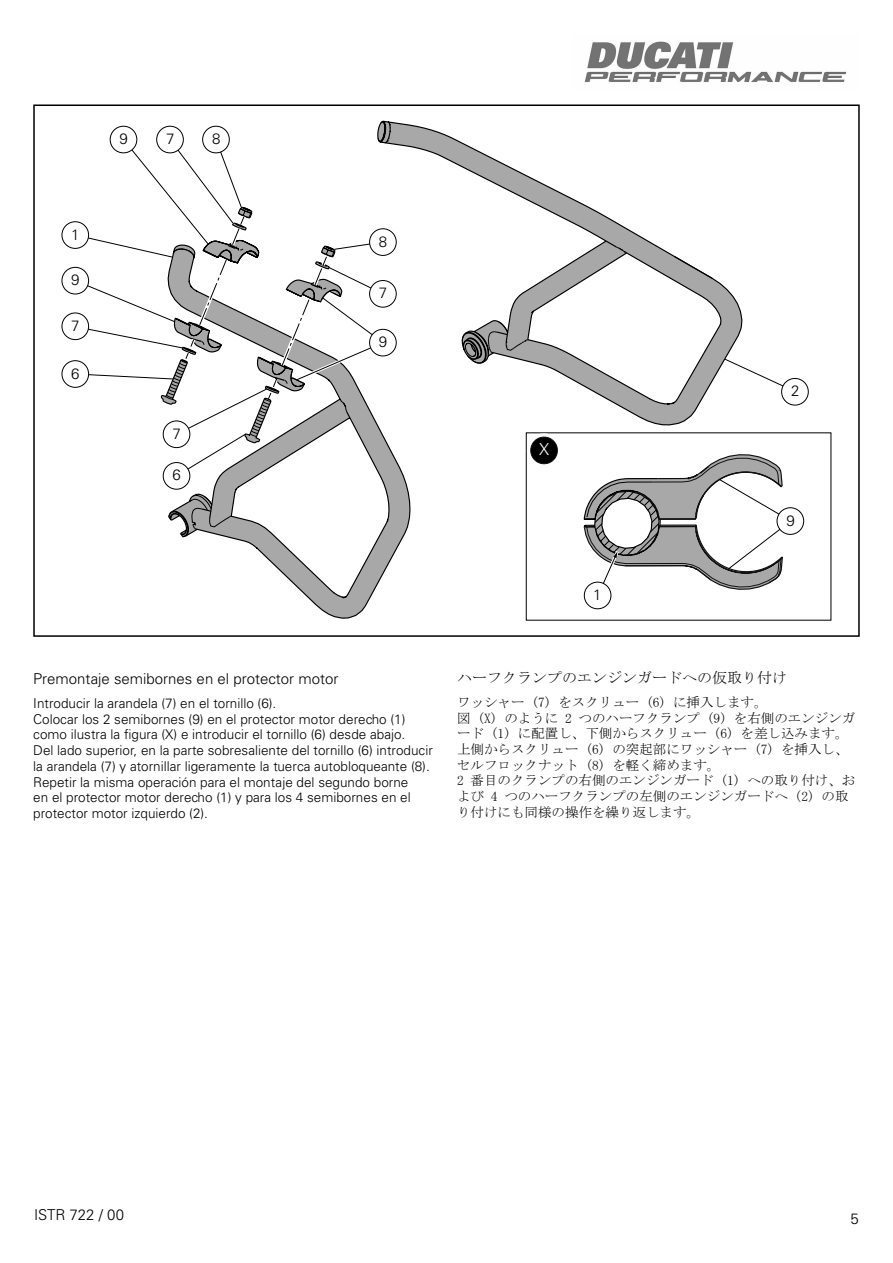
<style>
.page{position:relative;width:893px;height:1263px;background:#fff}
.page>*{position:absolute;margin:0;border:0;box-sizing:border-box;transform-origin:0 0}
.t1{font:300 16.5px "Univers";color:#fff}
.t2{font:300 15px "Univers";color:#000}
.t3{font:15px "MS Mincho";color:#000}
.t4{font:300 13.5px/15.8px "Univers";color:#000}
.t5{font:13.5px/15.8px "MS Mincho";color:#000}
</style>
<div class="page">
<img style="left:584px;top:41px;width:263px;height:41px">
<svg style="left:309px;top:599px;width:61px;height:20px"></svg>
<div style="left:781px;top:378px;width:28px;height:27px;border:1px solid #000;border-radius:50%"></div>
<svg style="left:777px;top:508px;width:27px;height:26px"></svg>
<div style="left:777px;top:507px;width:27px;height:28px;border:1px solid #000;border-radius:50%"></div>
<div style="left:583px;top:581px;width:29px;height:29px;border:3px solid #fff;border-radius:50%"></div>
<div style="left:584px;top:582px;width:27px;height:27px;background:#fff;border-radius:50%"></div>
<div style="left:584px;top:582px;width:27px;height:27px;border:1px solid #000;border-radius:50%"></div>
<svg style="left:74px;top:121px;width:722px;height:478px"></svg>
<div style="left:203px;top:126px;width:26px;height:27px;background:#fff;border-radius:50%"></div>
<div style="left:202px;top:126px;width:28px;height:27px;border:1px solid #000;border-radius:50%"></div>
<div style="left:370px;top:229px;width:26px;height:26px;background:#fff;border-radius:50%"></div>
<div style="left:369px;top:228px;width:28px;height:28px;border:1px solid #000;border-radius:50%"></div>
<div style="left:370px;top:280px;width:26px;height:27px;background:#fff;border-radius:50%"></div>
<div style="left:369px;top:280px;width:28px;height:27px;border:1px solid #000;border-radius:50%"></div>
<div style="left:370px;top:329px;width:26px;height:27px;background:#fff;border-radius:50%"></div>
<div style="left:369px;top:329px;width:28px;height:27px;border:1px solid #000;border-radius:50%"></div>
<div style="left:157px;top:126px;width:26px;height:27px;background:#fff;border-radius:50%"></div>
<div style="left:156px;top:126px;width:28px;height:27px;border:1px solid #000;border-radius:50%"></div>
<div style="left:110px;top:126px;width:27px;height:27px;background:#fff;border-radius:50%"></div>
<div style="left:110px;top:126px;width:27px;height:27px;border:1px solid #000;border-radius:50%"></div>
<div style="left:62px;top:222px;width:27px;height:26px;background:#fff;border-radius:50%"></div>
<div style="left:62px;top:221px;width:27px;height:28px;border:1px solid #000;border-radius:50%"></div>
<div style="left:62px;top:267px;width:27px;height:27px;background:#fff;border-radius:50%"></div>
<div style="left:62px;top:267px;width:27px;height:27px;border:1px solid #000;border-radius:50%"></div>
<div style="left:62px;top:313px;width:27px;height:27px;background:#fff;border-radius:50%"></div>
<div style="left:62px;top:313px;width:27px;height:27px;border:1px solid #000;border-radius:50%"></div>
<div style="left:62px;top:361px;width:27px;height:26px;background:#fff;border-radius:50%"></div>
<div style="left:62px;top:360px;width:27px;height:28px;border:1px solid #000;border-radius:50%"></div>
<div style="left:163px;top:421px;width:27px;height:27px;background:#fff;border-radius:50%"></div>
<div style="left:163px;top:421px;width:27px;height:27px;border:1px solid #000;border-radius:50%"></div>
<div style="left:163px;top:462px;width:27px;height:27px;background:#fff;border-radius:50%"></div>
<div style="left:163px;top:462px;width:27px;height:27px;border:1px solid #000;border-radius:50%"></div>
<p class="t2" style="left:120px;top:130px;width:10px">9</p>
<p class="t2" style="left:166px;top:130px;width:10px">7</p>
<p class="t2" style="left:212px;top:130px;width:10px">8</p>
<p class="t2" style="left:71px;top:225px;width:10px">1</p>
<p class="t2" style="left:71px;top:271px;width:10px">9</p>
<p class="t2" style="left:71px;top:316px;width:10px">7</p>
<p class="t2" style="left:71px;top:364px;width:10px">6</p>
<p class="t2" style="left:173px;top:424px;width:10px">7</p>
<p class="t2" style="left:173px;top:466px;width:10px">6</p>
<p class="t2" style="left:379px;top:232px;width:10px">8</p>
<p class="t2" style="left:379px;top:284px;width:10px">7</p>
<p class="t2" style="left:379px;top:333px;width:10px">9</p>
<p class="t1" style="left:539px;top:439px;width:12px">X</p>
<p class="t2" style="left:593px;top:586px;width:10px">1</p>
<p class="t2" style="left:791px;top:382px;width:10px">2</p>
<p class="t2" style="left:786px;top:511px;width:10px">9</p>
<p class="t2" style="left:33px;top:669px;width:307px">Premontaje semibornes en el protector motor</p>
<p class="t4" style="left:33px;top:695px;width:401px">Introducir la arandela (7) en el tornillo (6).<br>Colocar los 2 semibornes (9) en el protector motor derecho (1) como ilustra la figura (X) e introducir el tornillo (6) desde abajo.<br>Del lado superior, en la parte sobresaliente del tornillo (6) introducir la arandela (7) y atornillar ligeramente la tuerca autobloqueante (8).<br>Repetir la misma operación para el montaje del segundo borne<br>en el protector motor derecho (1) y para los 4 semibornes en el protector motor izquierdo (2).</p>
<p class="t3" style="left:457px;top:670px;width:331px">ハーフクランプのエンジンガードへの仮取り付け</p>
<p class="t5" style="left:457px;top:694px;width:400px">ワッシャー (7) をスクリュー (6) に挿入します。<br>図 (X) のように 2 つのハーフクランプ (9) を右側のエンジンガード (1) に配置し、下側からスクリュー (6) を差し込みます。上側からスクリュー (6) の突起部にワッシャー (7) を挿入し、セルフロックナット (8) を軽く締めます。<br>2 番目のクランプの右側のエンジンガード (1) への取り付け、および 4 つのハーフクランプの左側のエンジンガードへ (2) の取り付けにも同様の操作を繰り返します。</p>
<p class="t2" style="left:34px;top:1205px;width:92px">ISTR 722 / 00</p>
<p class="t2" style="left:851px;top:1209px;width:10px">5</p>
</div>
